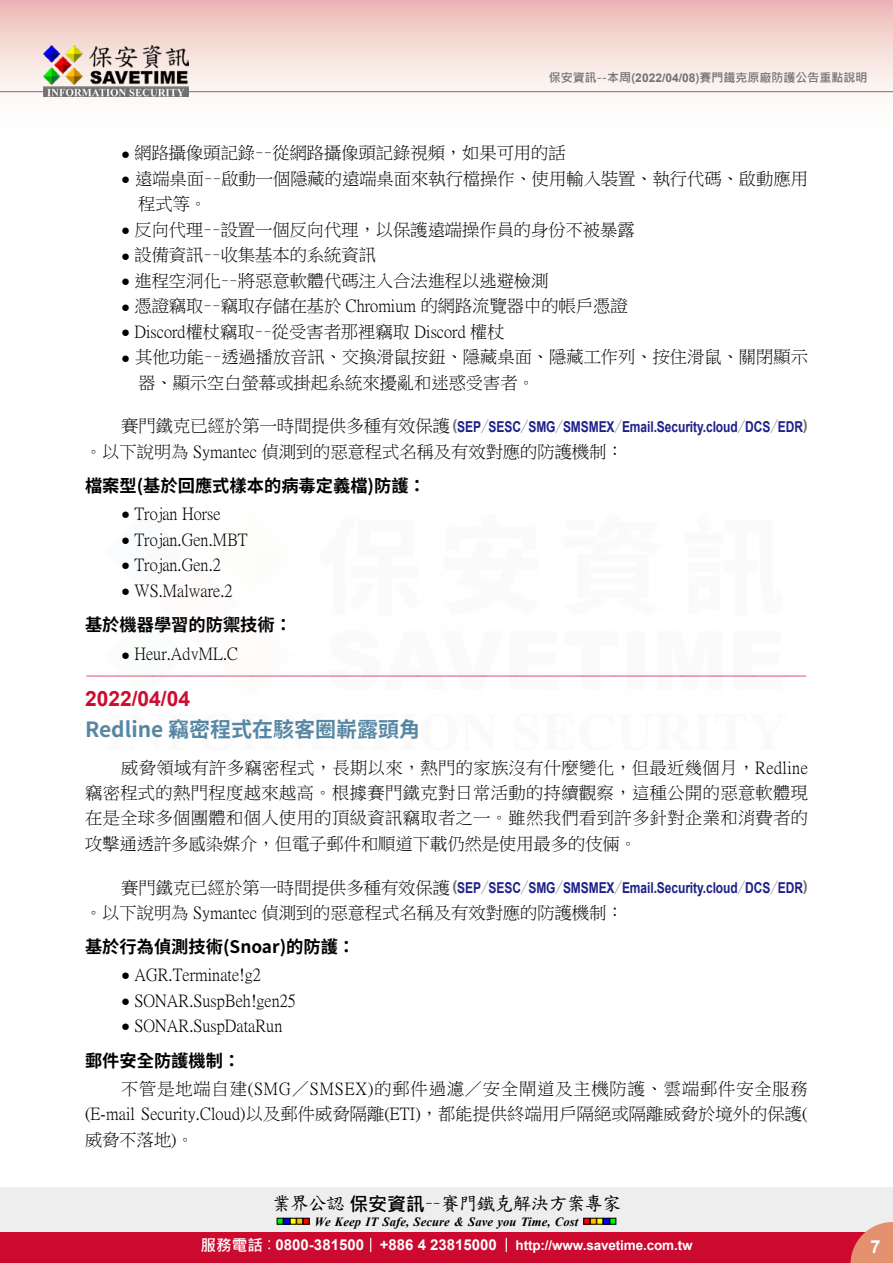
<style>
.page{position:relative;width:893px;height:1263px;background:#fff}
.page>*{position:absolute;margin:0;border:0;box-sizing:border-box;transform-origin:0 0}
.t1{font:700 21px "Source Han Sans TW";color:#5687a5}
.t2{font:700 21px "Arial";color:#cc0a2f}
.t3{font:18.9px "DF Kai Shu SB Estd BF";letter-spacing:-.05em;color:#000}
.t4{font:700 18px "Arial";color:#fff}
.t5{font:17.25px/25.5px "P Ming Li U";color:#000}
.t6{font:700 17.25px "Source Han Sans TW";color:#000}
.t7{font:16.5px "DF Kai Shu SB Estd BF";color:#cc0a2f}
.t8{font:700 15px "Arial";letter-spacing:-.005em;color:#1d2088;scale:.8 1}
.t9{font:700 13.5px "Arial";letter-spacing:-.01em;color:#fff}
.t10{font:italic 700 12.6px "Times New Roman";letter-spacing:.005em;color:#000}
.t11{font:700 12px "Microsoft Jheng Hei";color:#727171}
.s1{font-family:"Arial"}
.s2{font-family:"Arial";font-size:15px}
.s3{font-family:"P Ming Li U";font-weight:400;font-size:17.25px;color:#000}
.s4{color:#727171}
.s5{font-family:"Source Han Sans TW";font-weight:800;color:#727171}
.s6{font-family:"Microsoft Jheng Hei";font-weight:700}
.s7{font-family:"Microsoft Jheng Hei";font-size:15.6px}
.s8{font-family:"Microsoft Jheng Hei";font-weight:400;font-size:15.6px}
.s9{font-size:15px}
</style>
<div class="page">
<div style="left:0;top:1187px;width:893px;height:49px;background:#eee"></div>
<svg style="left:277px;top:1218px;width:32px;height:6px"></svg>
<svg style="left:584px;top:1218px;width:32px;height:6px"></svg>
<div style="left:0;top:1232px;width:893px;height:31px;background:#cc0a2f"></div>
<svg style="left:850px;top:1222px;width:43px;height:41px"></svg>
<svg style="left:370px;top:1238px;width:1px;height:14px"></svg>
<svg style="left:506px;top:1238px;width:1px;height:14px"></svg>
<div style="left:0;top:0;width:893px;height:141px;background:linear-gradient(to bottom,#efc0bb,#fff)"></div>
<hr style="left:0;top:91px;width:893px;height:1px;background:#727171">
<img style="left:44px;top:46px;width:145px;height:51px">
<p class="t11" style="left:549px;top:70px;width:320px">保安資訊--本周(<span class="s1">2022/04/08</span>)賽門鐵克原廠防護公告重點說明</p>
<p class="t5" style="left:121px;top:140px;width:446px"><span class="s2">●</span> 網路攝像頭記錄－－從網路攝像頭記錄視頻，如果可用的話</p>
<p class="t5" style="left:138px;top:166px;width:671px;text-indent:-17px"><span class="s2">●</span> 遠端桌面－－啟動一個隱藏的遠端桌面來執行檔操作、使用輸入裝置、執行代碼、啟動應用程式等。</p>
<p class="t5" style="left:121px;top:217px;width:515px"><span class="s2">●</span> 反向代理－－設置一個反向代理，以保護遠端操作員的身份不被暴露</p>
<p class="t5" style="left:121px;top:242px;width:256px"><span class="s2">●</span> 設備資訊－－收集基本的系統資訊</p>
<p class="t5" style="left:121px;top:268px;width:429px"><span class="s2">●</span> 進程空洞化－－將惡意軟體代碼注入合法進程以逃避檢測</p>
<p class="t5" style="left:121px;top:293px;width:508px"><span class="s2">●</span> 憑證竊取－－竊取存儲在基於 Chromium 的網路流覽器中的帳戶憑證</p>
<p class="t5" style="left:121px;top:319px;width:385px"><span class="s2">●</span> Discord權杖竊取－－從受害者那裡竊取 Discord 權杖</p>
<p class="t5" style="left:138px;top:344px;width:671px;text-indent:-17px"><span class="s2">●</span> 其他功能－－透過播放音訊、交換滑鼠按鈕、隱藏桌面、隱藏工作列、按住滑鼠、關閉顯示器、顯示空白螢幕或掛起系統來擾亂和迷惑受害者。</p>
<p class="t8" style="left:121px;top:416px;width:860px"><span class="s3">賽門鐵克已經於第一時間提供多種有效保護</span><span class="s4">(</span>SEP<span class="s5">／</span>SESC<span class="s5">／</span>SMG<span class="s5">／</span>SMSMEX<span class="s5">／</span>Email.Security.cloud<span class="s5">／</span>DCS<span class="s5">／</span>EDR<span class="s4">)</span></p>
<p class="t5" style="left:85px;top:439px;width:540px">。以下說明為 Symantec 偵測到的惡意程式名稱及有效對應的防護機制：</p>
<p class="t6" style="left:85px;top:476px;width:342px">檔案型(基於回應式樣本的病毒定義檔)防護：</p>
<p class="t5" style="left:121px;top:501px;width:101px"><span class="s2">●</span> Trojan Horse</p>
<p class="t5" style="left:121px;top:527px;width:128px"><span class="s2">●</span> Trojan.Gen.MBT</p>
<p class="t5" style="left:121px;top:552px;width:101px"><span class="s2">●</span> Trojan.Gen.2</p>
<p class="t5" style="left:121px;top:578px;width:113px"><span class="s2">●</span> WS.Malware.2</p>
<p class="t6" style="left:85px;top:615px;width:209px">基於機器學習的防禦技術：</p>
<p class="t5" style="left:121px;top:641px;width:118px"><span class="s2">●</span> Heur.AdvML.C</p>
<p class="t7" style="left:86px;top:667px;width:723px">-------------------------------------------------------------------------------------------------------------</p>
<p class="t2" style="left:85px;top:683px;width:107px">2022/04/04</p>
<p class="t1" style="left:85px;top:718px;width:337px">Redline 竊密程式在駭客圈嶄露頭角</p>
<p class="t5" style="left:85px;top:754px;width:725px;text-align:justify;text-indent:36px">威脅領域有許多竊密程式，長期以來，熱門的家族沒有什麼變化，但最近幾個月，Redline竊密程式的熱門程度越來越高。根據賽門鐵克對日常活動的持續觀察，這種公開的惡意軟體現在是全球多個團體和個人使用的頂級資訊竊取者之一。雖然我們看到許多針對企業和消費者的攻擊通透許多感染媒介，但電子郵件和順道下載仍然是使用最多的伎倆。</p>
<p class="t8" style="left:121px;top:877px;width:860px"><span class="s3">賽門鐵克已經於第一時間提供多種有效保護</span><span class="s4">(</span>SEP<span class="s5">／</span>SESC<span class="s5">／</span>SMG<span class="s5">／</span>SMSMEX<span class="s5">／</span>Email.Security.cloud<span class="s5">／</span>DCS<span class="s5">／</span>EDR<span class="s4">)</span></p>
<p class="t5" style="left:85px;top:900px;width:540px">。以下說明為 Symantec 偵測到的惡意程式名稱及有效對應的防護機制：</p>
<p class="t6" style="left:85px;top:937px;width:272px">基於行為偵測技術(Snoar)的防護：</p>
<p class="t5" style="left:121px;top:962px;width:141px"><span class="s2">●</span> AGR.Terminate!g2</p>
<p class="t5" style="left:121px;top:988px;width:176px"><span class="s2">●</span> SONAR.SuspBeh!gen25</p>
<p class="t5" style="left:121px;top:1013px;width:163px"><span class="s2">●</span> SONAR.SuspDataRun</p>
<p class="t6" style="left:85px;top:1050px;width:157px">郵件安全防護機制：</p>
<p class="t5" style="left:85px;top:1075px;width:724px;text-align:justify;text-indent:36px">不管是地端自建(SMG／SMSEX)的郵件過濾／安全閘道及主機防護、雲端郵件安全服務(E-mail Security.Cloud)以及郵件威脅隔離(ETI)，都能提供終端用戶隔絕或隔離威脅於境外的保護(威脅不落地)。</p>
<p class="t3" style="left:272px;top:1194px;width:351px">業界公認<span class="s6">保安資訊</span>－－賽門鐵克解決方案專家</p>
<p class="t10" style="left:315px;top:1212px;width:265px">We Keep IT Safe, Secure &amp; Save you Time, Cost</p>
<p class="t9" style="left:200px;top:1235px;width:494px"><span class="s7">服務電話</span><span class="s8">：</span><span class="s9">0800-381500 +886 4 23815000</span> http://www.savetime.com.tw</p>
<p class="t4" style="left:870px;top:1234px;width:12px">7</p>
</div>
